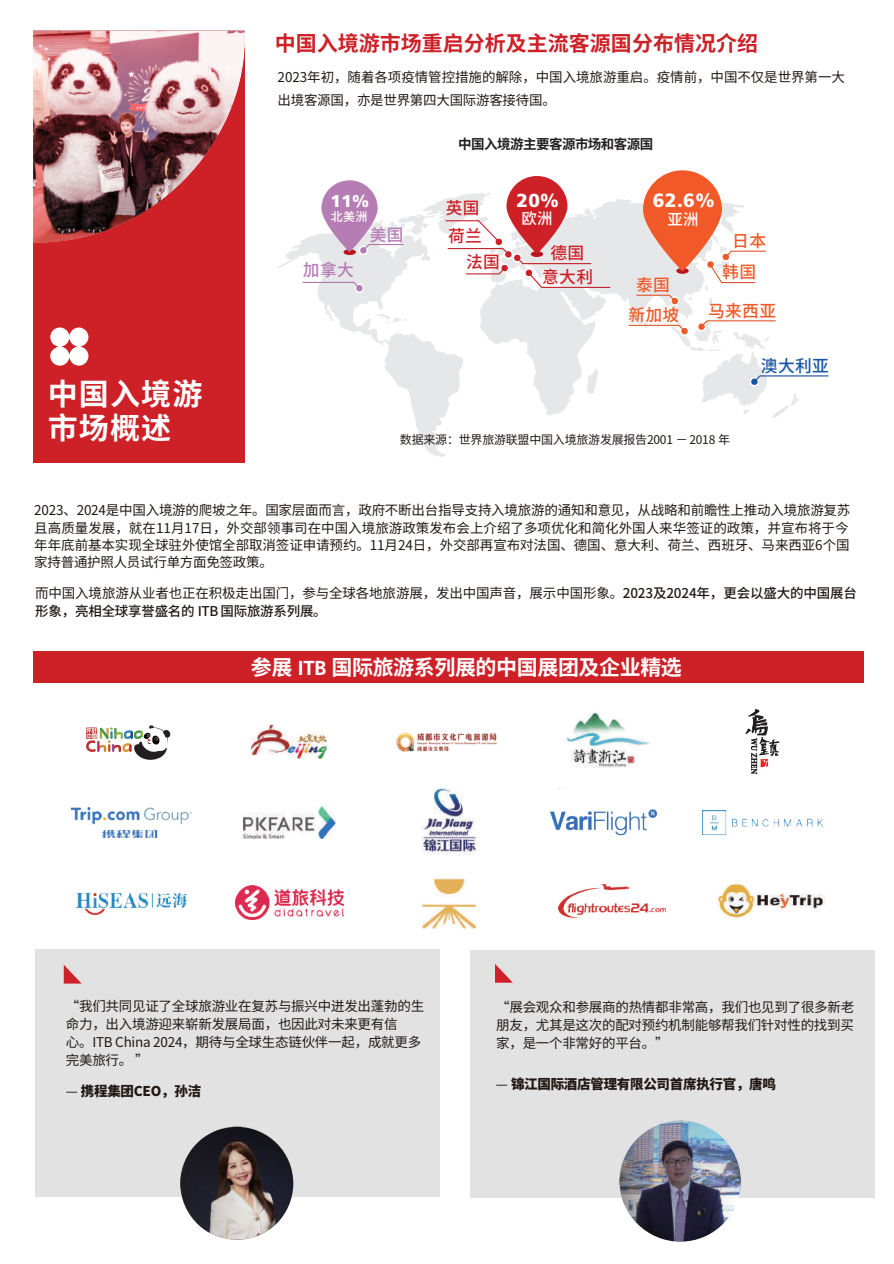
<style>
.page{position:relative;width:894px;height:1264px;background:#fff}
.page>*{position:absolute;margin:0;border:0;box-sizing:border-box;transform-origin:0 0}
.t1{font:700 30px/34.5px "Noto Sans Hans";letter-spacing:.04em;color:#fff}
.t2{font:700 21px "Noto Sans Hans";color:#cd2027}
.t3{font:700 21px "Noto Sans Hans";letter-spacing:-.02em;color:#fff}
.t4{font:900 19.2px "Frutiger";color:#fff}
.t5{font:900 18.75px "Frutiger";color:#fff}
.t6{font:900 16.95px "Frutiger";color:#fff}
.t7{font:500 16.8px "Noto Sans Hans";letter-spacing:.02em;color:#f15929}
.t8{font:500 16.8px/27.8px "Noto Sans Hans";letter-spacing:.02em;color:#cd2027}
.t9{font:500 16.8px "Noto Sans Hans";color:#b67db5}
.t10{font:500 16.8px "Noto Sans Hans";color:#1855a5}
.t11{font:500 15.45px "Noto Sans Hans";color:#fff}
.t12{font:13.5px/17.2px "Noto Sans Hans";letter-spacing:-.015em;color:#211814}
.t13{font:900 13.5px "Noto Sans Hans";letter-spacing:-.02em;color:#211814}
.t14{font:700 13.5px "Noto Sans Hans";letter-spacing:-.04em;color:#231f20}
.t15{font:12px "Noto Sans Hans";letter-spacing:-.02em;color:#211814}
.t16{font:500 12px "Noto Sans Hans";color:#fff}
.s1{font-weight:500}
.s2{font-family:"Frutiger"}
.s3{font-weight:400}
</style>
<div class="page">
<div style="left:35px;top:948px;width:405px;height:248px;background:#e2e2e3"></div>
<div style="left:470px;top:950px;width:405px;height:247px;background:#e2e2e3"></div>
<div style="left:33px;top:31px;width:211px;height:431px;background:#cd2027"></div>
<svg style="left:50px;top:327px;width:39px;height:39px"></svg>
<div style="left:506px;top:176px;width:61px;height:78px;background:#cd2027;border-radius:30px"></div>
<div style="left:321px;top:180px;width:56px;height:72px;background:#b67db5;border-radius:28px"></div>
<svg style="left:277px;top:192px;width:552px;height:265px"></svg>
<div style="left:676px;top:268px;width:12px;height:6px;background:#bb1521;border-radius:50%"></div>
<svg style="left:643px;top:170px;width:79px;height:101px;background:#f0744e"></svg>
<img style="left:33px;top:31px;width:212px;height:212px">
<div style="left:33px;top:651px;width:830px;height:31px;background:#cd2027"></div>
<img style="left:180px;top:1126px;width:113px;height:113px">
<svg style="left:64px;top:965px;width:17px;height:18px"></svg>
<img style="left:619px;top:1120px;width:122px;height:121px">
<svg style="left:495px;top:964px;width:17px;height:18px"></svg>
<img style="left:702px;top:810px;width:120px;height:24px">
<img style="left:422px;top:878px;width:53px;height:50px">
<img style="left:77px;top:892px;width:109px;height:21px">
<img style="left:243px;top:806px;width:92px;height:32px">
<img style="left:252px;top:724px;width:75px;height:34px">
<img style="left:396px;top:732px;width:101px;height:19px">
<img style="left:235px;top:885px;width:108px;height:34px">
<img style="left:550px;top:809px;width:106px;height:27px">
<img style="left:558px;top:712px;width:92px;height:77px">
<img style="left:71px;top:807px;width:121px;height:30px">
<svg style="left:745px;top:709px;width:34px;height:65px"></svg>
<img style="left:717px;top:883px;width:109px;height:35px">
<img style="left:558px;top:884px;width:107px;height:32px">
<svg style="left:86px;top:725px;width:84px;height:35px"></svg>
<img style="left:421px;top:788px;width:56px;height:67px">
<h2 class="t2" style="left:275px;top:32px;width:484px">中国入境游市场重启分析及主流客源国分布情况介绍</h2>
<p class="t12" style="left:277px;top:66px;width:569px;line-height:22.2px">2023年初，随着各项疫情管控措施的解除，中国入境旅游重启。疫情前，中国不仅是世界第一大出境客源国，亦是世界第四大国际游客接待国。</p>
<h1 class="t1" style="left:48px;top:376px;width:156px">中国入境游市场概述</h1>
<p class="t14" style="left:458px;top:137px;width:197px">中国入境游主要客源市场和客源国</p>
<p class="t6" style="left:330px;top:194px;width:40px">11%</p>
<p class="t16" style="left:331px;top:211px;width:38px">北美洲</p>
<p class="t9" style="left:303px;top:261px;width:52px">加拿大</p>
<p class="t9" style="left:370px;top:226px;width:35px">美国</p>
<h3 class="t5" style="left:516px;top:193px;width:44px">20%</h3>
<p class="t8" style="left:446px;top:194px;width:38px">英国荷兰</p>
<p class="t8" style="left:466px;top:248px;width:35px">法国</p>
<p class="t8" style="left:542px;top:240px;width:52px;line-height:23.7px;text-align:center">德国意大利</p>
<p class="t11" style="left:521px;top:211px;width:33px">欧洲</p>
<h3 class="t4" style="left:652px;top:193px;width:63px">62.6%</h3>
<p class="t11" style="left:667px;top:212px;width:33px">亚洲</p>
<p class="t7" style="left:636px;top:276px;width:35px">泰国</p>
<p class="t7" style="left:732px;top:232px;width:35px">日本</p>
<p class="t7" style="left:722px;top:263px;width:35px">韩国</p>
<p class="t7" style="left:628px;top:306px;width:52px">新加坡</p>
<p class="t7" style="left:708px;top:302px;width:70px">马来西亚</p>
<p class="t10" style="left:760px;top:357px;width:70px">澳大利亚</p>
<p class="t15" style="left:400px;top:433px;width:331px">数据来源：世界旅游联盟中国入境旅游发展报告2001 − 2018 年</p>
<p class="t12" style="left:34px;top:501px;width:817px">2023、2024是中国入境游的爬坡之年。国家层面而言，政府不断出台指导支持入境旅游的通知和意见，从战略和前瞻性上推动入境旅游复苏且高质量发展，就在11月17日，外交部领事司在中国入境旅游政策发布会上介绍了多项优化和简化外国人来华签证的政策，并宣布将于今年年底前基本实现全球驻外使馆全部取消签证申请预约。11月24日，外交部再宣布对法国、德国、意大利、荷兰、西班牙、马来西亚6个国家持普通护照人员试行单方面免签政策。</p>
<p class="t12" style="left:35px;top:584px;width:823px">而中国入境旅游从业者也正在积极走出国门，参与全球各地旅游展，发出中国声音，展示中国形象。<span class="s1">2023及2024年，更会以盛大的中国展台形象，亮相全球享誉盛名的 ITB 国际旅游系列展。</span></p>
<h2 class="t3" style="left:251px;top:656px;width:432px">参展 <span class="s2">ITB</span> 国际旅游系列展的中国展团及企业精选</h2>
<p class="t12" style="left:66px;top:996px;width:360px;line-height:18.1px">“我们共同见证了全球旅游业在复苏与振兴中迸发出蓬勃的生命力，出入境游迎来崭新发展局面，也因此对未来更有信<br>心。ITB China 2024，期待与全球生态链伙伴一起，成就更多完美旅行。 ”</p>
<p class="t13" style="left:66px;top:1083px;width:137px"><span class="s3">—</span> 携程集团CEO，孙洁</p>
<p class="t12" style="left:496px;top:996px;width:359px;line-height:18.3px;text-align:justify">“展会观众和参展商的热情都非常高，我们也见到了很多新老朋友，尤其是这次的配对预约机制能够帮我们针对性的找到买家，是一个非常好的平台。”</p>
<p class="t13" style="left:496px;top:1076px;width:281px"><span class="s3">—</span> 锦江国际酒店管理有限公司首席执行官，唐鸣</p>
</div>
